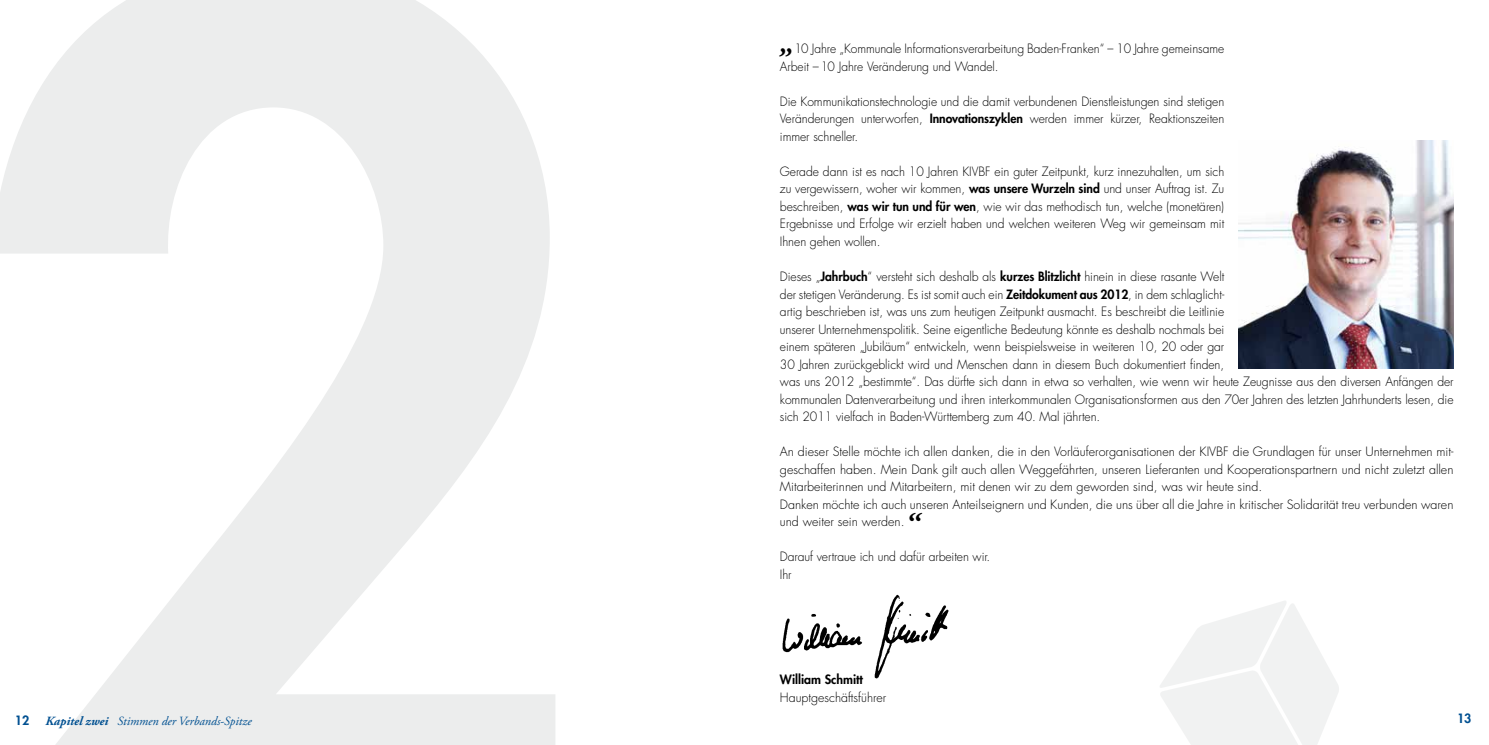
<style>
.page{position:relative;width:1489px;height:745px;background:#fff}
.page>*{position:absolute;margin:0;border:0;box-sizing:border-box;transform-origin:0 0}
.t1{font:italic 700 30px "Adobe Garamond Pro";color:#000;scale:.96 1}
.t2{font:italic 700 30px "Adobe Garamond Pro";color:#000}
.t3{font:300 12.5px/17.5px "Futura";letter-spacing:-.005em;color:#000}
.t4{font:300 12.5px/17.5px "Futura";letter-spacing:-.005em;color:#000;scale:.96 1}
.t5{font:italic 12.5px "Adobe Garamond Pro";color:#005091}
.t6{font:800 12.5px "Futura";color:#000}
.t7{font:800 12.5px "Futura";color:#005091}
.s1{font-weight:800}
.s2{font-weight:700}
</style>
<div class="page">
<img style="left:1238px;top:141px;width:215px;height:227px">
<img style="left:782px;top:594px;width:167px;height:85px">
<svg style="left:1160px;top:601px;width:179px;height:143px"></svg>
<svg style="left:0;top:0;width:555px;height:744px"></svg>
<p class="t4" style="left:780px;top:40px;width:464px;text-indent:14px">10 Jahre „Kommunale Informationsverarbeitung Baden-Franken“ – 10 Jahre gemeinsame<br>Arbeit – 10 Jahre Veränderung und Wandel.</p>
<p class="t3" style="left:780px;top:93px;width:446px;text-align:justify">Die Kommunikationstechnologie und die damit verbundenen Dienstleistungen sind stetigen Veränderungen unterworfen, <span class="s1">Innovationszyklen</span> werden immer kürzer, Reaktionszeiten immer schneller.</p>
<p class="t3" style="left:780px;top:163px;width:446px;text-align:justify">Gerade dann ist es nach 10 Jahren KIVBF ein guter Zeitpunkt, kurz innezuhalten, um sich zu vergewissern, woher wir kommen, <span class="s1">was unsere Wurzeln sind</span> und unser Auftrag ist. Zu beschreiben, <span class="s1">was wir tun und für wen</span>, wie wir das methodisch tun, welche (monetären)<br>Ergebnisse und Erfolge wir erzielt haben und welchen weiteren Weg wir gemeinsam mit Ihnen gehen wollen.</p>
<p class="t3" style="left:780px;top:268px;width:675px">Dieses „<span class="s1">Jahrbuch</span>“ versteht sich deshalb als <span class="s1">kurzes Blitzlicht</span> hinein in diese rasante Welt<br>der stetigen Veränderung. Es ist somit auch ein <span class="s1">Zeitdokument aus 2012</span>, in dem schlaglicht-<br>artig beschrieben ist, was uns zum heutigen Zeitpunkt ausmacht. Es beschreibt die Leitlinie<br>unserer Unternehmenspolitik. Seine eigentliche Bedeutung könnte es deshalb nochmals bei<br>einem späteren „Jubiläum“ entwickeln, wenn beispielsweise in weiteren 10, 20 oder gar<br>30 Jahren zurückgeblickt wird und Menschen dann in diesem Buch dokumentiert finden,<br>was uns 2012 „bestimmte“. Das dürfte sich dann in etwa so verhalten, wie wenn wir heute Zeugnisse aus den diversen Anfängen der kommunalen Datenverarbeitung und ihren interkommunalen Organisationsformen aus den 70er Jahren des letzten Jahrhunderts lesen, die sich 2011 vielfach in Baden-Württemberg zum 40. Mal jährten.</p>
<p class="t3" style="left:780px;top:443px;width:675px">An dieser Stelle möchte ich allen danken, die in den Vorläuferorganisationen der KIVBF die Grundlagen für unser Unternehmen mit&shy;geschaffen haben. Mein Dank gilt auch allen Weggefährten, unseren Lieferanten und Kooperationspartnern und nicht zuletzt allen Mitarbeiterinnen und Mitarbeitern, mit denen wir zu dem geworden sind, was wir heute sind.<br>Danken möchte ich auch unseren Anteilseignern und Kunden, die uns über all die Jahre in kritischer Solidarität treu verbunden waren und weiter sein werden.</p>
<h1 class="t1" style="left:780px;top:26px;width:16px">„</h1>
<h1 class="t2" style="left:904px;top:506px;width:16px">“</h1>
<p class="t3" style="left:780px;top:548px;width:212px">Darauf vertraue ich und dafür arbeiten wir.<br>Ihr</p>
<p class="t6" style="left:780px;top:670px;width:84px">William Schmitt</p>
<p class="t3" style="left:780px;top:688px;width:108px">Hauptgeschäftsführer</p>
<p class="t7" style="left:15px;top:711px;width:16px">12</p>
<p class="t5" style="left:45px;top:713px;width:208px"><span class="s2">Kapitel zwei</span> Stimmen der Verbands-Spitze</p>
<p class="t7" style="left:1456px;top:709px;width:16px">13</p>
</div>
